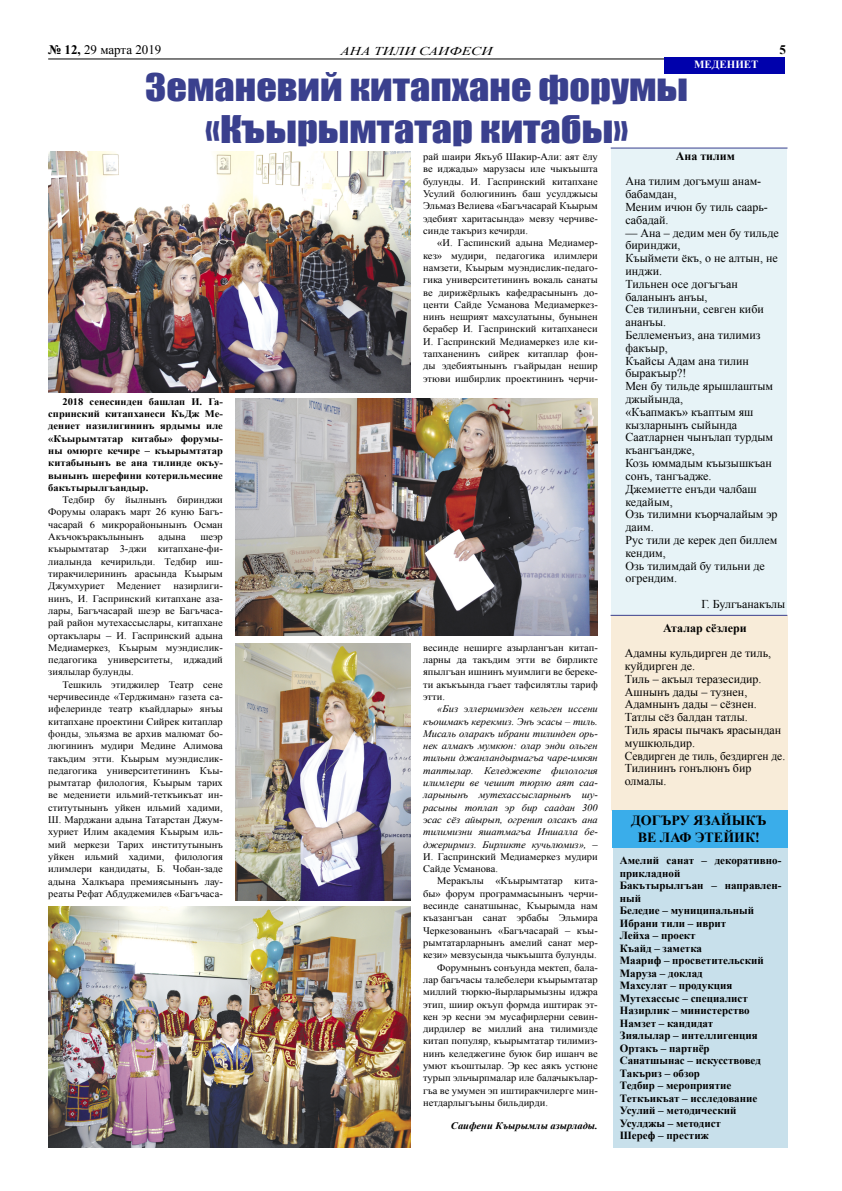
<style>
.page{position:relative;width:842px;height:1191px;background:#fff}
.page>*{position:absolute;margin:0;border:0;box-sizing:border-box;transform-origin:0 0}
.t1{font:35px/42px "Impact";color:#3a408e;text-align:center;scale:1.15 1}
.t2{font:700 14px/16.8px "Times New Roman";color:#000;text-align:center}
.t3{font:13px "Times New Roman";color:#000}
.t4{font:700 13px "Times New Roman";color:#000}
.t5{font:12px/12.8px "Times New Roman";color:#000}
.t6{font:700 12px "Times New Roman";color:#000}
.t7{font:italic 12px "Times New Roman";color:#000;scale:1.28 1}
.t8{font:700 11px/12.5px "Times New Roman";color:#000}
.t9{font:700 11px "Times New Roman";color:#fff}
.t10{font:10px/12.3px "Times New Roman";color:#000;text-align:justify;scale:1.05 1}
.t11{font:italic 10px/12.3px "Times New Roman";color:#000;text-align:justify;scale:1.05 1}
.t12{font:700 10px/12.3px "Times New Roman";color:#000;text-align:justify;scale:1.05 1}
.t13{font:italic 700 10px "Times New Roman";color:#000;scale:1.05 1}
.s1{font-weight:700}
.s2{font-style:normal}
</style>
<div class="page">
<div style="left:611px;top:615px;width:176px;height:195px;background:#f8ecd9"></div>
<div style="left:611px;top:148px;width:176px;height:467px;background:#e7f3f7"></div>
<hr style="left:48px;top:59px;width:737px;height:1px;background:#000">
<div style="left:664px;top:57px;width:121px;height:16px;background:#0001ac"></div>
<div style="left:613px;top:823px;width:174px;height:324px;background:#c8e0eb"></div>
<div style="left:612px;top:810px;width:175px;height:37px;background:#3aadea"></div>
<img style="left:236px;top:399px;width:362px;height:236px">
<img style="left:48px;top:906px;width:362px;height:241px">
<img style="left:48px;top:152px;width:362px;height:241px">
<hr style="left:611px;top:615px;width:176px;height:1px;background:#3a408e">
<hr style="left:611px;top:148px;width:176px;height:1px;background:#3a408e">
<img style="left:236px;top:643px;width:174px;height:257px">
<h3 class="t3" style="left:48px;top:41px;width:115px"><span class="s1">№ 12,</span> 29 марта 2019</h3>
<p class="t7" style="left:341px;top:42px;width:120px">АНА ТИЛИ САИФЕСИ</p>
<h3 class="t4" style="left:779px;top:40px;width:8px">5</h3>
<p class="t9" style="left:694px;top:56px;width:66px">МЕДЕНИЕТ</p>
<h1 class="t1" style="left:145px;top:65px;width:474px">Земаневий китапхане форумы «Къырымтатар китабы»</h1>
<p class="t12" style="left:48px;top:395px;width:168px;text-indent:14px">2018 сенесинден башлап И. Га&shy;спринский китапханеси КъДж Ме&shy;дениет назилигининъ ярдымы иле «Къырымтатар китабы» форумы&shy;ны омюрге кечире – къырымтатар китабынынъ ве ана тилинде окъу&shy;вынынъ шерефини котерильмесине бакътырылгъандыр.</p>
<p class="t10" style="left:48px;top:493px;width:168px;text-indent:14px">Тедбир бу йылнынъ биринджи Форумы оларакъ март 26 куню Багъ&shy;часарай 6 микрорайонынынъ Осман Акъчокъракълынынъ</p>
<p class="t10" style="left:48px;top:530px;width:168px;text-indent:152px">шеэр къырымтатар 3-джи китапхане-фи&shy;лиалында кечирильди. Тедбир иш&shy;тиракчилерининъ арасында Къырым Джумхуриет Медениет назирлиги&shy;нинъ, И. Гаспринский китапхане аза&shy;лары, Багъчасарай шеэр ве Багъчаса&shy;рай район мутехассыслары, китапхане ортакълары – И. Гаспринский адына Медиамеркез, Къырым муэндислик&shy;педагогика университеты, иджадий зиялылар булунды.</p>
<p class="t10" style="left:48px;top:678px;width:168px;text-indent:14px">Тешкиль этиджилер Театр сене черчивесинде «Терджиман» газета са&shy;ифелеринде театр къайдлары» янъы китапхане проектини Сийрек китаплар фонды, эльязма ве архив малюмат бо&shy;люгининъ мудири Медине Алимова такъдим этти. Къырым муэндислик&shy;педагогика университетининъ Къы&shy;рымтатар филология, Къырым тарих ве медениети ильмий-теткъикъат ин&shy;ститутынынъ уйкен ильмий хадими, Ш. Марджани адына Татарстан Джум&shy;хуриет Илим академия Къырым иль&shy;мий меркези Тарих институтынынъ уйкен ильмий хадими, филология илимлери кандидаты, Б. Чобан-заде адына Халкъара премиясынынъ лау&shy;реаты Рефат Абдуджемилев «Багъчаса-</p>
<p class="t10" style="left:158px;top:530px;width:28px">адына</p>
<p class="t10" style="left:423px;top:150px;width:168px">рай шаири Якъуб Шакир-Али: аят ёлу ве иджады» марузасы иле чыкъышта булунды. И. Гаспринский китапхане Усулий болюгининъ баш усулджысы Эльмаз Велиева «Багъчасарай Къырым эдебият харитасында» мевзу черчиве&shy;синде такъриз кечирди.</p>
<p class="t10" style="left:423px;top:237px;width:168px;text-indent:14px">«И. Гаспинский адына Медиамер&shy;кез» мудири, педагогика илимлери намзети, Къырым муэндислик-педаго&shy;гика университетининъ вокаль санаты ве дирижёрлыкъ кафедрасынынъ до&shy;центи Сайде Усманова Медиамеркез&shy;нинъ нешрият махсулатыны, бунынен берабер И. Гаспринский китапханеси И. Гаспринский Медиамеркез иле ки&shy;тапханенинъ сийрек китаплар фон&shy;ды эдебиятынынъ гъайрыдан нешир этюви ишбирлик проектининъ черчи-</p>
<p class="t10" style="left:423px;top:641px;width:168px">весинде неширге азырлангъан китап&shy;ларны да такъдим этти ве бирликте япылгъан ишнинъ муимлиги ве береке&shy;ти акъкъында гъает тафсилятлы тариф этти.</p>
<p class="t11" style="left:423px;top:702px;width:168px;text-indent:14px">«Биз эллеримизден кельген иссени къошмакъ керекмиз. Энъ эсасы – тиль.<br>Мисаль оларакъ ибрани тилинден орь&shy;нек алмакъ мумкюн: олар энди ольген тильни джанландырмагъа чаре-имкян таптылар. Келеджекте филология илимлери ве чешит тюрлю аят саа&shy;ларынынъ мутехассысларнынъ шу&shy;расыны топлап эр бир саадан 300 эсас сёз айырып, огренип олсакъ ана тилимизни яшатмагъа Иншалла бе&shy;джерирмиз. Бирликте кучьлюмиз», <span class="s2">– И. Гаспринский Медиамеркез мудири Сайде Усманова.</span></p>
<p class="t10" style="left:437px;top:875px;width:154px">Меракълы «Къырымтатар кита-</p>
<p class="t10" style="left:423px;top:887px;width:168px">бы» форум программасынынъ черчи-</p>
<p class="t10" style="left:423px;top:899px;width:168px">весинде санатшынас, Къырымда нам</p>
<p class="t10" style="left:423px;top:911px;width:168px">къазангъан санат эрбабы Эльмира</p>
<p class="t10" style="left:423px;top:924px;width:168px">Черкезованынъ «Багъчасарай – къы-</p>
<p class="t10" style="left:423px;top:936px;width:168px">рымтатарларнынъ амелий санат мер-</p>
<p class="t10" style="left:423px;top:948px;width:167px">кези» мевзусында чыкъышта булунды.</p>
<p class="t10" style="left:437px;top:961px;width:154px">Форумнынъ сонъунда мектеп, бала-</p>
<p class="t10" style="left:423px;top:973px;width:168px">лар багъчасы талебелери къырымтатар</p>
<p class="t10" style="left:423px;top:985px;width:168px">миллий тюркю-йырларымызны иджра</p>
<p class="t10" style="left:423px;top:998px;width:168px">этип, шиир окъуп формда иштирак эт-</p>
<p class="t10" style="left:423px;top:1010px;width:168px">кен эр кесни эм мусафирлерни севин-</p>
<p class="t10" style="left:423px;top:1022px;width:168px">дирдилер ве миллий ана тилимизде</p>
<p class="t10" style="left:423px;top:1034px;width:168px">китап популяр, къырымтатар тилимиз-</p>
<p class="t10" style="left:423px;top:1047px;width:168px">нинъ келеджегине буюк бир ишанч ве</p>
<p class="t10" style="left:423px;top:1059px;width:168px">умют къоштылар. Эр кес аякъ устюне</p>
<p class="t10" style="left:423px;top:1071px;width:168px">турып эльчырпмалар иле балачыкълар-</p>
<p class="t10" style="left:423px;top:1084px;width:168px">гъа ве умумен эп иштиракчилерге мин-</p>
<p class="t10" style="left:423px;top:1096px;width:120px">нетдарлыгъыны бильдирди.</p>
<p class="t13" style="left:451px;top:1119px;width:141px">Саифени Къырымлы азырлады.</p>
<p class="t6" style="left:676px;top:147px;width:61px">Ана тилим</p>
<p class="t5" style="left:625px;top:175px;width:144px">Ана тилим догъмуш анам&shy;бабамдан,<br>Меним ичюн бу тиль саарь&shy;сабадай.</p>
<p class="t5" style="left:625px;top:226px;width:155px">— Ана – дедим мен бу тильде биринджи,<br>Къыймети ёкъ, о не алтын, не инджи.<br>Тильнен осе догъгъан баланынъ анъы,<br>Сев тилинъни, севген киби ананъы.<br>Беллеменъиз, ана тилимиз факъыр,<br>Къайсы Адам ана тилин быракъыр?!<br>Мен бу тильде ярышлаштым джыйында,<br>«Къапмакъ» къаптым яш кызларнынъ сыйында<br>Саатларнен чынълап турдым къангъандже,<br>Козь юммадым къызышкъан сонъ, тангъадже.<br>Джемиетте енъди чалбаш кедайым,<br>Озь тилимни къорчалайым эр даим.<br>Рус тили де керек деп биллем кендим,<br>Озь тилимдай бу тильни де огрендим.</p>
<p class="t5" style="left:701px;top:597px;width:85px">Г. Булгъанакълы</p>
<p class="t6" style="left:663px;top:619px;width:85px">Аталар сёзлери</p>
<p class="t5" style="left:625px;top:646px;width:162px">Адамны кульдирген де тиль, куйдирген де.<br>Тиль – акъыл теразесидир.<br>Ашнынъ дады – тузнен,<br>Адамнынъ дады – сёзнен.<br>Татлы сёз балдан татлы.<br>Тиль ярасы пычакъ ярасындан мушкюльдир.<br>Севдирген де тиль, бездирген де.<br>Тилининъ гонълюнъ бир олмалы.</p>
<h2 class="t2" style="left:631px;top:811px;width:137px">ДОГЪРУ ЯЗАЙЫКЪ<br>ВЕ ЛАФ ЭТЕЙИК!</h2>
<p class="t8" style="left:620px;top:854px;width:163px">Амелий санат – декоративно&shy;прикладной<br>Бакътырылгъан – направлен&shy;ный<br>Беледие – муниципальный<br>Ибрани тили – иврит<br>Лейха – проект<br>Къайд – заметка<br>Маариф – просветительский<br>Маруза – доклад<br>Махсулат – продукция<br>Мутехассыс – специалист<br>Назирлик – министерство<br>Намзет – кандидат<br>Зиялылар – интеллигенция<br>Ортакъ – партнёр<br>Санатшынас – искусствовед<br>Такъриз – обзор<br>Тедбир – мероприятие<br>Теткъикъат – исследование<br>Усулий – методический<br>Усулджы – методист<br>Шереф – престиж</p>
</div>
